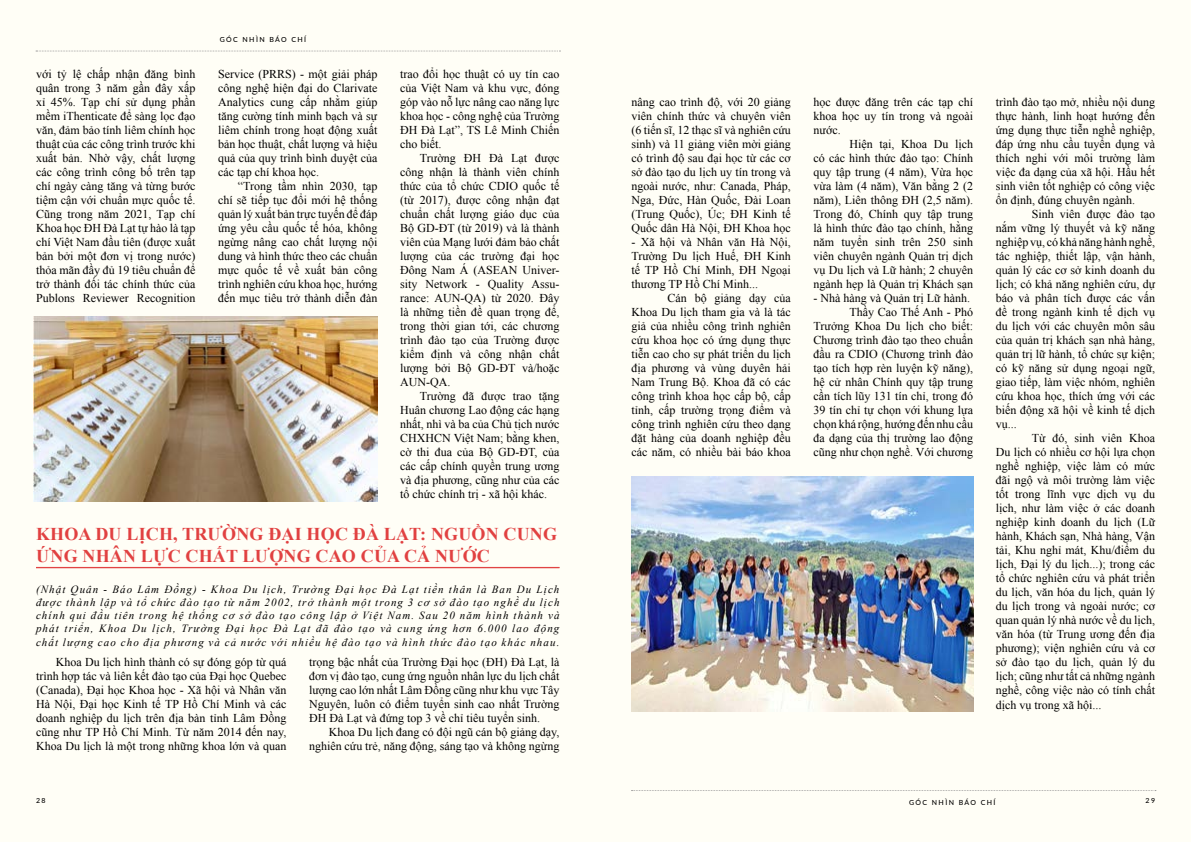
<style>
.page{position:relative;width:1191px;height:842px;background:#fff}
.page>*{position:absolute;margin:0;border:0;box-sizing:border-box;transform-origin:0 0}
.t1{font:700 18px/21.6px "Times New Roman";letter-spacing:.01em;color:#e14141}
.t2{font:12px/14px "Times New Roman";color:#000;text-align:justify}
.t3{font:italic 11px/13.2px "Times New Roman";letter-spacing:.1em;color:#000;text-align:justify}
.t4{font:500 7px "Lato";letter-spacing:.2em;color:#000}
</style>
<div class="page">
<div style="left:0;top:0;width:595px;height:842px;background:#fffef6"></div>
<div style="left:595px;top:0;width:596px;height:842px;background:#fffef6"></div>
<svg style="left:36px;top:51px;width:524px;height:1px"></svg>
<svg style="left:631px;top:790px;width:525px;height:1px"></svg>
<img style="left:34px;top:317px;width:343px;height:184px">
<hr style="left:36px;top:567px;width:523px;height:1px;background:#e14141">
<hr style="left:36px;top:568px;width:523px;height:1px;background:#e14141">
<img style="left:631px;top:477px;width:342px;height:235px">
<p class="t4" style="left:220px;top:34px;width:88px">GÓC NHÌN BÁO CHÍ</p>
<p class="t2" style="left:36px;top:67px;width:161px">với tỷ lệ chấp nhận đăng bình quân trong 3 năm gần đây xấp xỉ 45%. Tạp chí sử dụng phần mềm iThenticate để sàng lọc đạo văn, đảm bảo tính liêm chính học thuật của các công trình trước khi xuất bản. Nhờ vậy, chất lượng các công trình công bố trên tạp chí ngày càng tăng và từng bước tiệm cận với chuẩn mực quốc tế.<br>Cũng trong năm 2021, Tạp chí Khoa học ĐH Đà Lạt tự hào là tạp chí Việt Nam đầu tiên (được xuất bản bởi một đơn vị trong nước) thỏa mãn đầy đủ 19 tiêu chuẩn để trở thành đối tác chính thức của Publons Reviewer Recognition</p>
<p class="t2" style="left:218px;top:67px;width:161px">Service (PRRS) - một giải pháp công nghệ hiện đại do Clarivate Analytics cung cấp nhằm giúp tăng cường tính minh bạch và sự liêm chính trong hoạt động xuất bản học thuật, chất lượng và hiệu quả của quy trình bình duyệt của các tạp chí khoa học.</p>
<p class="t2" style="left:400px;top:67px;width:161px">trao đổi học thuật có uy tín cao của Việt Nam và khu vực, đóng góp vào nỗ lực nâng cao năng lực khoa học - công nghệ của Trường ĐH Đà Lạt”, TS Lê Minh Chiến cho biết.</p>
<p class="t2" style="left:400px;top:151px;width:161px;text-indent:20px">Trường ĐH Đà Lạt được công nhận là thành viên chính thức của tổ chức CDIO quốc tế (từ 2017), được công nhận đạt chuẩn chất lượng giáo dục của Bộ GD-ĐT (từ 2019) và là thành viên của Mạng lưới đảm bảo chất lượng của các trường đại học Đông Nam Á (ASEAN Univer&shy;sity Network - Quality Assu&shy;rance: AUN-QA) từ 2020. Đây là những tiền đề quan trọng để, trong thời gian tới, các chương trình đào tạo của Trường được kiểm định và công nhận chất lượng bởi Bộ GD-ĐT và/hoặc AUN-QA.</p>
<p class="t2" style="left:400px;top:389px;width:161px;text-indent:20px">Trường đã được trao tặng Huân chương Lao động các hạng nhất, nhì và ba của Chủ tịch nước CHXHCN Việt Nam; bằng khen, cờ thi đua của Bộ GD-ĐT, của các cấp chính quyền trung ương và địa phương, cũng như của các tổ chức chính trị - xã hội khác.</p>
<h1 class="t1" style="left:36px;top:523px;width:522px">KHOA DU LỊCH, TRƯỜNG ĐẠI HỌC ĐÀ LẠT: NGUỒN CUNG<br>ỨNG NHÂN LỰC CHẤT LƯỢNG CAO CỦA CẢ NƯỚC</h1>
<p class="t3" style="left:36px;top:582px;width:525px">(Nhật Quân - Báo Lâm Đồng) - Khoa Du lịch, Trường Đại học Đà Lạt tiền thân là Ban Du Lịch được thành lập và tổ chức đào tạo từ năm 2002, trở thành một trong 3 cơ sở đào tạo nghề du lịch chính qui đầu tiên trong hệ thống cơ sở đào tạo công lập ở Việt Nam. Sau 20 năm hình thành và phát triển, Khoa Du lịch, Trường Đại học Đà Lạt đã đào tạo và cung ứng hơn 6.000 lao động chất lượng cao cho địa phương và cả nước với nhiều hệ đào tạo và hình thức đào tạo khác nhau.</p>
<p class="t2" style="left:36px;top:655px;width:252px;text-indent:20px">Khoa Du lịch hình thành có sự đóng góp từ quá trình hợp tác và liên kết đào tạo của Đại học Quebec (Canada), Đại học Khoa học - Xã hội và Nhân văn Hà Nội, Đại học Kinh tế TP Hồ Chí Minh và các doanh nghiệp du lịch trên địa bàn tỉnh Lâm Đồng cũng như TP Hồ Chí Minh. Từ năm 2014 đến nay, Khoa Du lịch là một trong những khoa lớn và quan</p>
<p class="t2" style="left:309px;top:655px;width:252px">trọng bậc nhất của Trường Đại học (ĐH) Đà Lạt, là đơn vị đào tạo, cung ứng nguồn nhân lực du lịch chất lượng cao lớn nhất Lâm Đồng cũng như khu vực Tây Nguyên, luôn có điểm tuyển sinh cao nhất Trường ĐH Đà Lạt và đứng top 3 về chỉ tiêu tuyển sinh.</p>
<p class="t2" style="left:218px;top:179px;width:161px;text-indent:20px">“Trong tầm nhìn 2030, tạp chí sẽ tiếp tục đổi mới hệ thống quản lý xuất bản trực tuyến để đáp ứng yêu cầu quốc tế hóa, không ngừng nâng cao chất lượng nội dung và hình thức theo các chuẩn mực quốc tế về xuất bản công trình nghiên cứu khoa học, hướng đến mục tiêu trở thành diễn đàn</p>
<p class="t2" style="left:309px;top:725px;width:252px;text-align:right">Khoa Du lịch đang có đội ngũ cán bộ giảng dạy, nghiên cứu trẻ, năng động, sáng tạo và không ngừng</p>
<p class="t2" style="left:631px;top:95px;width:161px">nâng cao trình độ, với 20 giảng viên chính thức và chuyên viên (6 tiến sĩ, 12 thạc sĩ và nghiên cứu sinh) và 11 giảng viên mời giảng có trình độ sau đại học từ các cơ sở đào tạo du lịch uy tín trong và ngoài nước, như: Canada, Pháp, Nga, Đức, Hàn Quốc, Đài Loan (Trung Quốc), Úc; ĐH Kinh tế Quốc dân Hà Nội, ĐH Khoa học</p>
<p class="t2" style="left:631px;top:235px;width:161px">- Xã hội và Nhân văn Hà Nội, Trường Du lịch Huế, ĐH Kinh tế TP Hồ Chí Minh, ĐH Ngoại thương TP Hồ Chí Minh...</p>
<p class="t2" style="left:631px;top:291px;width:161px;text-indent:36px">Cán bộ giảng dạy của Khoa Du lịch tham gia và là tác giả của nhiều công trình nghiên cứu khoa học có ứng dụng thực tiễn cao cho sự phát triển du lịch địa phương và vùng duyên hải Nam Trung Bộ. Khoa đã có các công trình khoa học cấp bộ, cấp tỉnh, cấp trường trọng điểm và công trình nghiên cứu theo dạng đặt hàng của doanh nghiệp đều các năm, có nhiều bài báo khoa</p>
<p class="t2" style="left:813px;top:95px;width:161px">học được đăng trên các tạp chí khoa học uy tín trong và ngoài nước.</p>
<p class="t2" style="left:813px;top:137px;width:161px;text-indent:36px">Hiện tại, Khoa Du lịch có các hình thức đào tạo: Chính quy tập trung (4 năm), Vừa học vừa làm (4 năm), Văn bằng 2 (2 năm), Liên thông ĐH (2,5 năm).<br>Trong đó, Chính quy tập trung là hình thức đào tạo chính, hằng năm tuyển sinh trên 250 sinh viên chuyên ngành Quản trị dịch vụ Du lịch và Lữ hành; 2 chuyên ngành hẹp là Quản trị Khách sạn</p>
<p class="t2" style="left:813px;top:291px;width:161px;text-align:right">- Nhà hàng và Quản trị Lữ hành.<br>Thầy Cao Thế Anh - Phó<br>Trưởng Khoa Du lịch cho biết:<br>Chương trình đào tạo theo chuẩn đầu ra CDIO (Chương trình đào tạo tích hợp rèn luyện kỹ năng), hệ cử nhân Chính quy tập trung cần tích lũy 131 tín chỉ, trong đó<br>39 tín chỉ tự chọn với khung lựa chọn khá rộng, hướng đến nhu cầu đa dạng của thị trường lao động cũng như chọn nghề. Với chương</p>
<p class="t2" style="left:995px;top:95px;width:161px">trình đào tạo mở, nhiều nội dung thực hành, linh hoạt hướng đến ứng dụng thực tiễn nghề nghiệp, đáp ứng nhu cầu tuyển dụng và thích nghi với môi trường làm việc đa dạng của xã hội. Hầu hết sinh viên tốt nghiệp có công việc ổn định, đúng chuyên ngành.</p>
<p class="t2" style="left:995px;top:207px;width:161px;text-indent:36px">Sinh viên được đào tạo nắm vững lý thuyết và kỹ năng nghiệp vụ, có khả năng hành nghề, tác nghiệp, thiết lập, vận hành, quản lý các cơ sở kinh doanh du lịch; có khả năng nghiên cứu, dự báo và phân tích được các vấn đề trong ngành kinh tế dịch vụ du lịch với các chuyên môn sâu của quản trị khách sạn nhà hàng, quản trị lữ hành, tổ chức sự kiện; có kỹ năng sử dụng ngoại ngữ, giao tiếp, làm việc nhóm, nghiên cứu khoa học, thích ứng với các biến động xã hội về kinh tế dịch vụ...</p>
<p class="t2" style="left:995px;top:431px;width:161px;text-indent:36px">Từ đó, sinh viên Khoa Du lịch có nhiều cơ hội lựa chọn nghề nghiệp, việc làm có mức đãi ngộ và môi trường làm việc tốt trong lĩnh vực dịch vụ du lịch, như làm việc ở các doanh nghiệp kinh doanh du lịch (Lữ hành, Khách sạn, Nhà hàng, Vận tải, Khu nghỉ mát, Khu/điểm du lịch, Đại lý du lịch...); trong các tổ chức nghiên cứu và phát triển du lịch, văn hóa du lịch, quản lý du lịch trong và ngoài nước; cơ quan quản lý nhà nước về du lịch, văn hóa (từ Trung ương đến địa phương); viện nghiên cứu và cơ sở đào tạo du lịch, quản lý du lịch; cũng như tất cả những ngành nghề, công việc nào có tính chất dịch vụ trong xã hội...</p>
<p class="t4" style="left:36px;top:795px;width:11px">28</p>
<p class="t4" style="left:909px;top:797px;width:88px">GÓC NHÌN BÁO CHÍ</p>
<p class="t4" style="left:1145px;top:795px;width:11px">29</p>
</div>
